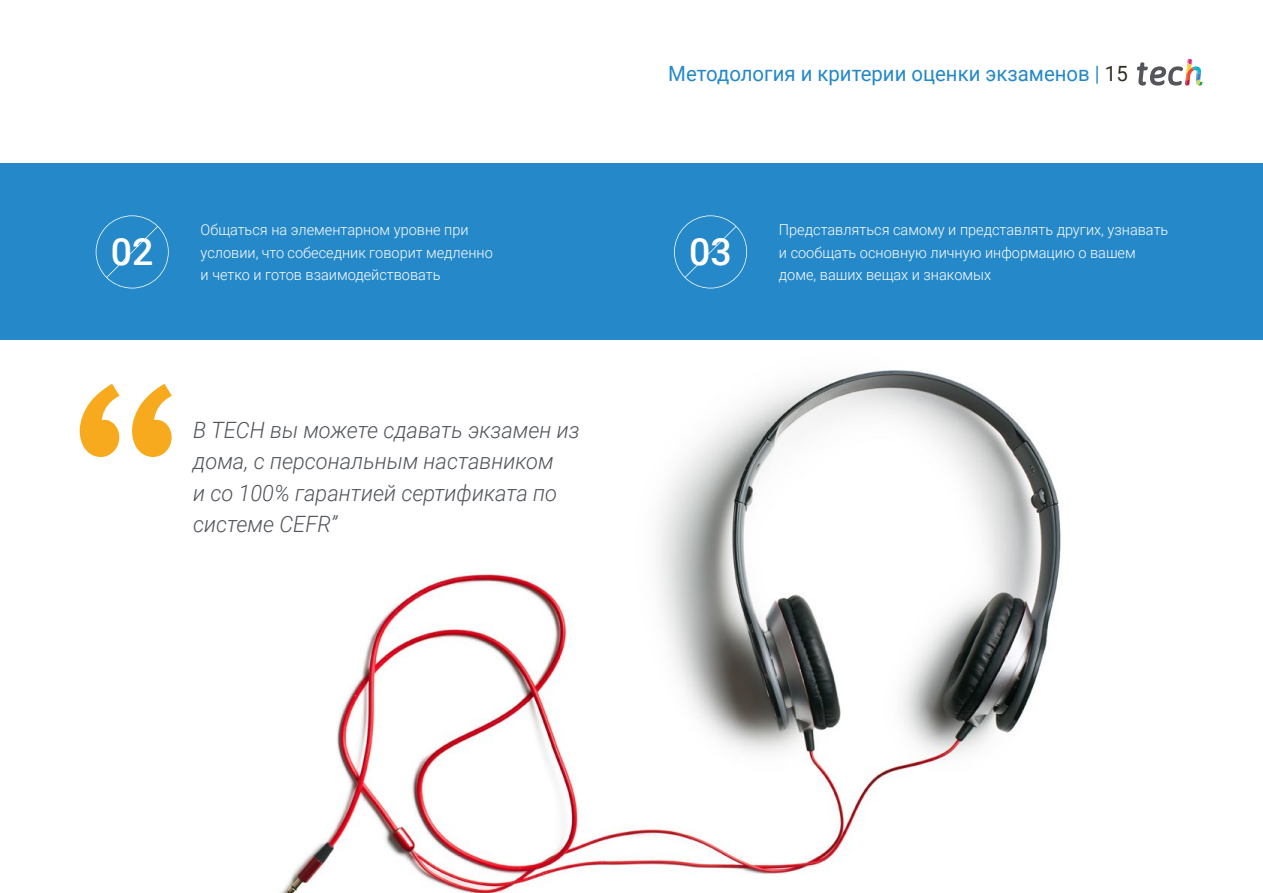
<style>
.page{position:relative;width:1263px;height:893px;background:#fff}
.page>*{position:absolute;margin:0;border:0;box-sizing:border-box;transform-origin:0 0}
.t1{font:500 37.5px "Roboto";color:#fff}
.t2{font:italic 300 22.5px/31.5px "Roboto";color:#52555b}
.t3{font:21px "Roboto";color:#2488c9}
.t4{font:300 15px/22.5px "Roboto";color:#fff}
.s1{color:#312e20}
</style>
<div class="page">
<img style="left:280px;top:370px;width:781px;height:523px">
<div style="left:0;top:164px;width:1263px;height:176px;background:#2488c9"></div>
<svg style="left:96px;top:215px;width:73px;height:73px"></svg>
<svg style="left:674px;top:215px;width:73px;height:73px"></svg>
<svg style="left:80px;top:384px;width:92px;height:73px"></svg>
<svg style="left:1137px;top:59px;width:65px;height:27px"></svg>
<h3 class="t3" style="left:668px;top:59px;width:461px">Методология и критерии оценки экзаменов | <span class="s1">15</span></h3>
<p class="t4" style="left:201px;top:218px;width:294px">Общаться на элементарном уровне при условии, что собеседник говорит медленно и четко и готов взаимодействовать</p>
<h1 class="t1" style="left:111px;top:225px;width:44px">02</h1>
<h1 class="t1" style="left:689px;top:225px;width:44px">03</h1>
<p class="t4" style="left:779px;top:218px;width:391px">Представляться самому и представлять других, узнавать и сообщать основную личную информацию о вашем доме, ваших вещах и знакомых</p>
<h2 class="t2" style="left:193px;top:413px;width:388px">В TECH вы можете сдавать экзамен из дома, с персональным наставником<br>и со 100% гарантией сертификата по системе CEFR”</h2>
</div>
